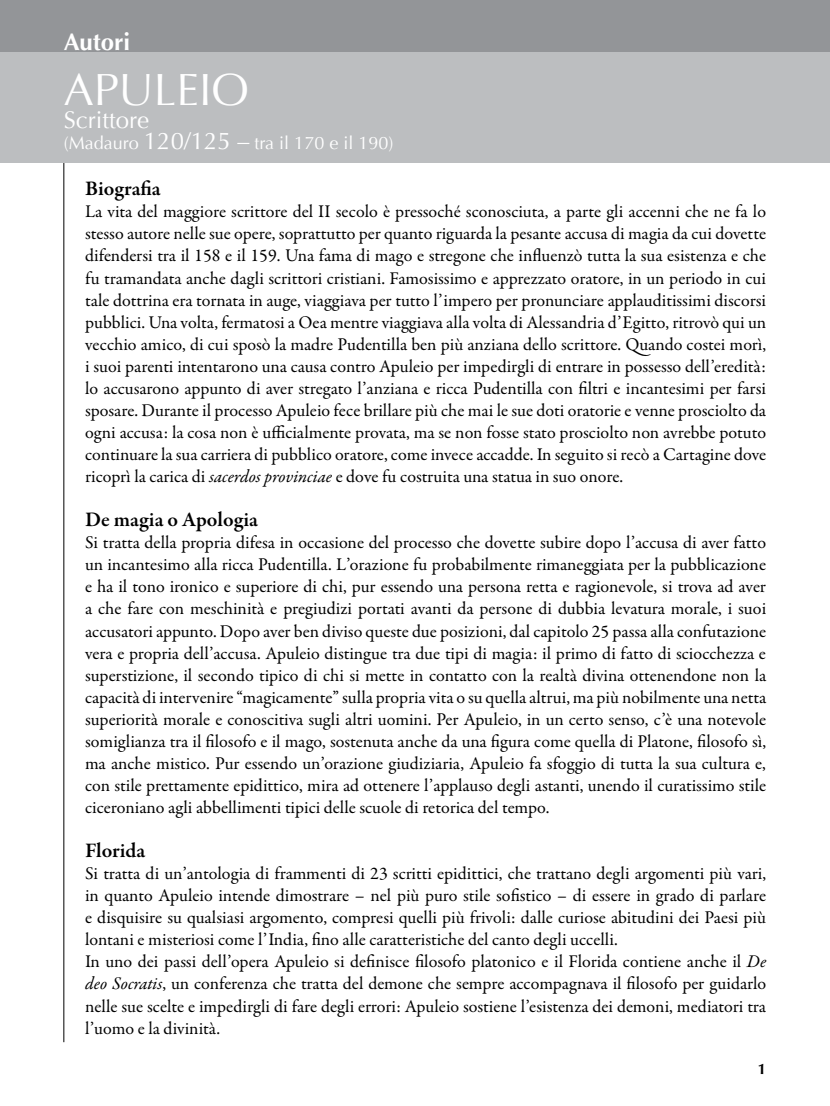
<style>
.page{position:relative;width:830px;height:1106px;background:#fff}
.page>*{position:absolute;margin:0;border:0;box-sizing:border-box;transform-origin:0 0}
.t1{font:45px "Optima";color:#fff}
.t2{font:24px "Optima";color:#fff}
.t3{font:700 24px "Optima";color:#fff}
.t4{font:600 21px "Garamond Premr Pro";color:#000}
.t5{font:18px/22px "Garamond Premr Pro";color:#000;text-align:justify}
.t6{font:18px "Optima";color:#fff}
.t7{font:700 15px "Optima";color:#000}
.s1{font-size:24px}
.s2{font-style:italic}
</style>
<div class="page">
<hr style="left:63px;top:40px;width:1px;height:1002px;background:#000">
<div style="left:0;top:51px;width:829px;height:111px;background:#bcbec0"></div>
<div style="left:0;top:0;width:829px;height:51px;background:#939598"></div>
<h2 class="t3" style="left:64px;top:28px;width:68px">Autori</h2>
<h1 class="t1" style="left:64px;top:64px;width:187px">apuleio</h1>
<h2 class="t2" style="left:64px;top:106px;width:87px">Scrittore</h2>
<p class="t6" style="left:64px;top:133px;width:331px">(Madauro <span class="s1">120/125 –</span> tra il 170 e il 190)</p>
<p class="t4" style="left:85px;top:176px;width:77px">Biografia</p>
<p class="t5" style="left:85px;top:201px;width:682px">La vita del maggiore scrittore del II secolo è pressoché sconosciuta, a parte gli accenni che ne fa lo stesso autore nelle sue opere, soprattutto per quanto riguarda la pesante accusa di magia da cui dovette difendersi tra il 158 e il 159. Una fama di mago e stregone che influenzò tutta la sua esistenza e che fu tramandata anche dagli scrittori cristiani. Famosissimo e apprezzato oratore, in un periodo in cui tale dottrina era tornata in auge, viaggiava per tutto l’impero per pronunciare applauditissimi discorsi pubblici. Una volta, fermatosi a Oea mentre viaggiava alla volta di Alessandria d’Egitto, ritrovò qui un vecchio amico, di cui sposò la madre Pudentilla ben più anziana dello scrittore. Quando costei morì, i suoi parenti intentarono una causa contro Apuleio per impedirgli di entrare in possesso dell’eredità: lo accusarono appunto di aver stregato l’anziana e ricca Pudentilla con filtri e incantesimi per farsi sposare. Durante il processo Apuleio fece brillare più che mai le sue doti oratorie e venne prosciolto da ogni accusa: la cosa non è ufficialmente provata, ma se non fosse stato prosciolto non avrebbe potuto continuare la sua carriera di pubblico oratore, come invece accadde. In seguito si recò a Cartagine dove ricoprì la carica di <span class="s2">sacerdos provinciae</span> e dove fu costruita una statua in suo onore.</p>
<p class="t4" style="left:85px;top:507px;width:174px">De magia o Apologia</p>
<p class="t5" style="left:85px;top:532px;width:682px">Si tratta della propria difesa in occasione del processo che dovette subire dopo l’accusa di aver fatto un incantesimo alla ricca Pudentilla. L’orazione fu probabilmente rimaneggiata per la pubblicazione e ha il tono ironico e superiore di chi, pur essendo una persona retta e ragionevole, si trova ad aver a che fare con meschinità e pregiudizi portati avanti da persone di dubbia levatura morale, i suoi accusatori appunto. Dopo aver ben diviso queste due posizioni, dal capitolo 25 passa alla confutazione vera e propria dell’accusa. Apuleio distingue tra due tipi di magia: il primo di fatto di sciocchezza e superstizione, il secondo tipico di chi si mette in contatto con la realtà divina ottenendone non la capacità di intervenire “magicamente” sulla propria vita o su quella altrui, ma più nobilmente una netta superiorità morale e conoscitiva sugli altri uomini. Per Apuleio, in un certo senso, c’è una notevole somiglianza tra il filosofo e il mago, sostenuta anche da una figura come quella di Platone, filosofo sì, ma anche mistico. Pur essendo un’orazione giudiziaria, Apuleio fa sfoggio di tutta la sua cultura e, con stile prettamente epidittico, mira ad ottenere l’applauso degli astanti, unendo il curatissimo stile ciceroniano agli abbellimenti tipici delle scuole di retorica del tempo.</p>
<p class="t4" style="left:85px;top:837px;width:62px">Florida</p>
<p class="t5" style="left:85px;top:863px;width:682px;text-align:left">Si tratta di un’antologia di frammenti di 23 scritti epidittici, che trattano degli argomenti più vari, in quanto Apuleio intende dimostrare – nel più puro stile sofistico – di essere in grado di parlare e disquisire su qualsiasi argomento, compresi quelli più frivoli: dalle curiose abitudini dei Paesi più lontani e misteriosi come l’India, fino alle caratteristiche del canto degli uccelli.<br>In uno dei passi dell’opera Apuleio si definisce filosofo platonico e il Florida contiene anche il <span class="s2">De deo Socratis</span>, un conferenza che tratta del demone che sempre accompagnava il filosofo per guidarlo nelle sue scelte e impedirgli di fare degli errori: Apuleio sostiene l’esistenza dei demoni, mediatori tra l’uomo e la divinità.</p>
<p class="t7" style="left:757px;top:1060px;width:10px">1</p>
</div>
